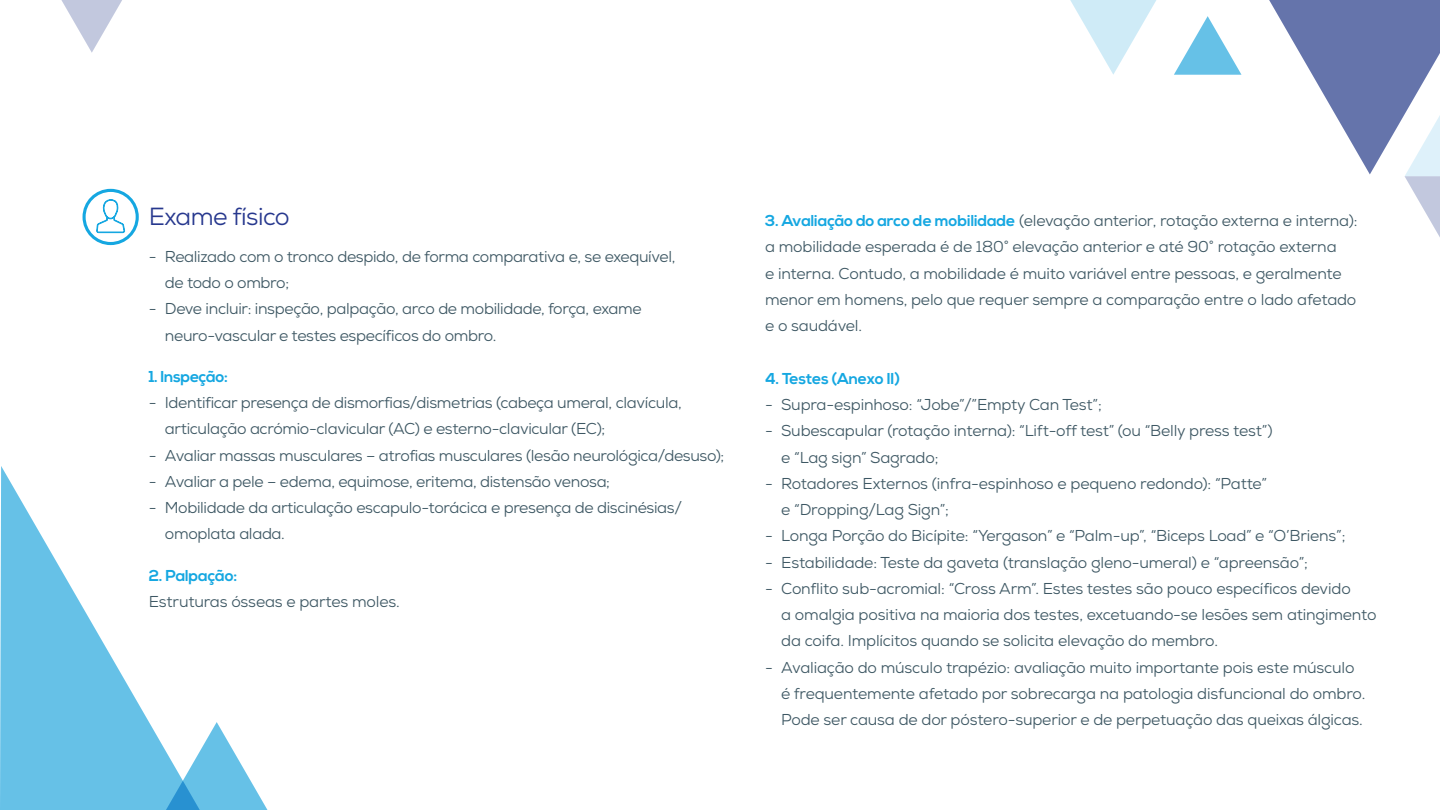
<style>
.page{position:relative;width:1440px;height:810px;background:#fff}
.page>*{position:absolute;margin:0;border:0;box-sizing:border-box;transform-origin:0 0}
.t1{font:24.75px "Nexa";letter-spacing:-.02em;color:#27388e}
.t2{font:15.75px/26.2px "Nexa";letter-spacing:-.01em;color:#3d5763}
.t3{font:700 15.75px "Nexa";letter-spacing:-.01em;color:#15a7e1}
.s1{font-weight:700;color:#15a7e1}
</style>
<div class="page">
<div style="left:83px;top:189px;width:56px;height:56px;border:3px solid #15a7e1;border-radius:50%"></div>
<svg style="left:95px;top:188px;width:31px;height:58px"></svg>
<svg style="left:0;top:466px;width:166px;height:344px;fill:#66c1e7"></svg>
<svg style="left:166px;top:722px;width:101px;height:88px"></svg>
<svg style="left:61px;top:0;width:61px;height:53px"></svg>
<svg style="left:1070px;top:0;width:370px;height:237px"></svg>
<h1 class="t1" style="left:149px;top:201px;width:143px">Exame físico</h1>
<p class="t2" style="left:165px;top:243px;width:512px;text-indent:-16px">- Realizado com o tronco despido, de forma comparativa e, se exequível, de todo o ombro;</p>
<p class="t2" style="left:165px;top:296px;width:478px;text-indent:-16px">- Deve incluir: inspeção, palpação, arco de mobilidade, força, exame neuro-vascular e testes específicos do ombro.</p>
<p class="t3" style="left:149px;top:367px;width:80px">1. Inspeção:</p>
<p class="t2" style="left:165px;top:389px;width:518px;text-indent:-16px">- Identificar presença de dismorfias/dismetrias (cabeça umeral, clavícula, articulação acrómio-clavicular (AC) e esterno-clavicular (EC);</p>
<p class="t2" style="left:149px;top:442px;width:577px">- Avaliar massas musculares – atrofias musculares (lesão neurológica/desuso);</p>
<p class="t2" style="left:149px;top:468px;width:463px">- Avaliar a pele – edema, equimose, eritema, distensão venosa;</p>
<p class="t2" style="left:165px;top:495px;width:519px;text-indent:-16px">- Mobilidade da articulação escapulo-torácica e presença de discinésias/ omoplata alada.</p>
<p class="t3" style="left:149px;top:566px;width:90px">2. Palpação:</p>
<p class="t2" style="left:149px;top:588px;width:253px">Estruturas ósseas e partes moles.</p>
<p class="t2" style="left:765px;top:208px;width:594px"><span class="s1">3. Avaliação do arco de mobilidade</span> (elevação anterior, rotação externa e interna): a mobilidade esperada é de 180° elevação anterior e até 90° rotação externa<br>e interna. Contudo, a mobilidade é muito variável entre pessoas, e geralmente menor em homens, pelo que requer sempre a comparação entre o lado afetado e o saudável.</p>
<p class="t3" style="left:765px;top:369px;width:137px">4. Testes (Anexo II)</p>
<p class="t2" style="left:765px;top:391px;width:338px">- Supra-espinhoso: “Jobe”/”Empty Can Test”;</p>
<p class="t2" style="left:781px;top:418px;width:493px;text-indent:-16px">- Subescapular (rotação interna): “Lift-off test” (ou “Belly press test”) e “Lag sign” Sagrado;</p>
<p class="t2" style="left:781px;top:470px;width:487px;text-indent:-16px">- Rotadores Externos (infra-espinhoso e pequeno redondo): “Patte” e “Dropping/Lag Sign”;</p>
<p class="t2" style="left:765px;top:523px;width:582px">- Longa Porção do Bicípite: “Yergason” e “Palm-up”, “Biceps Load” e “O’Briens”;</p>
<p class="t2" style="left:765px;top:549px;width:544px">- Estabilidade: Teste da gaveta (translação gleno-umeral) e “apreensão”;</p>
<p class="t2" style="left:781px;top:575px;width:597px;text-indent:-16px">- Conflito sub-acromial: “Cross Arm”. Estes testes são pouco específicos devido<br>a omalgia positiva na maioria dos testes, excetuando-se lesões sem atingimento da coifa. Implícitos quando se solicita elevação do membro.</p>
<p class="t2" style="left:781px;top:654px;width:586px;text-indent:-16px">- Avaliação do músculo trapézio: avaliação muito importante pois este músculo é frequentemente afetado por sobrecarga na patologia disfuncional do ombro.<br>Pode ser causa de dor póstero-superior e de perpetuação das queixas álgicas.</p>
</div>
